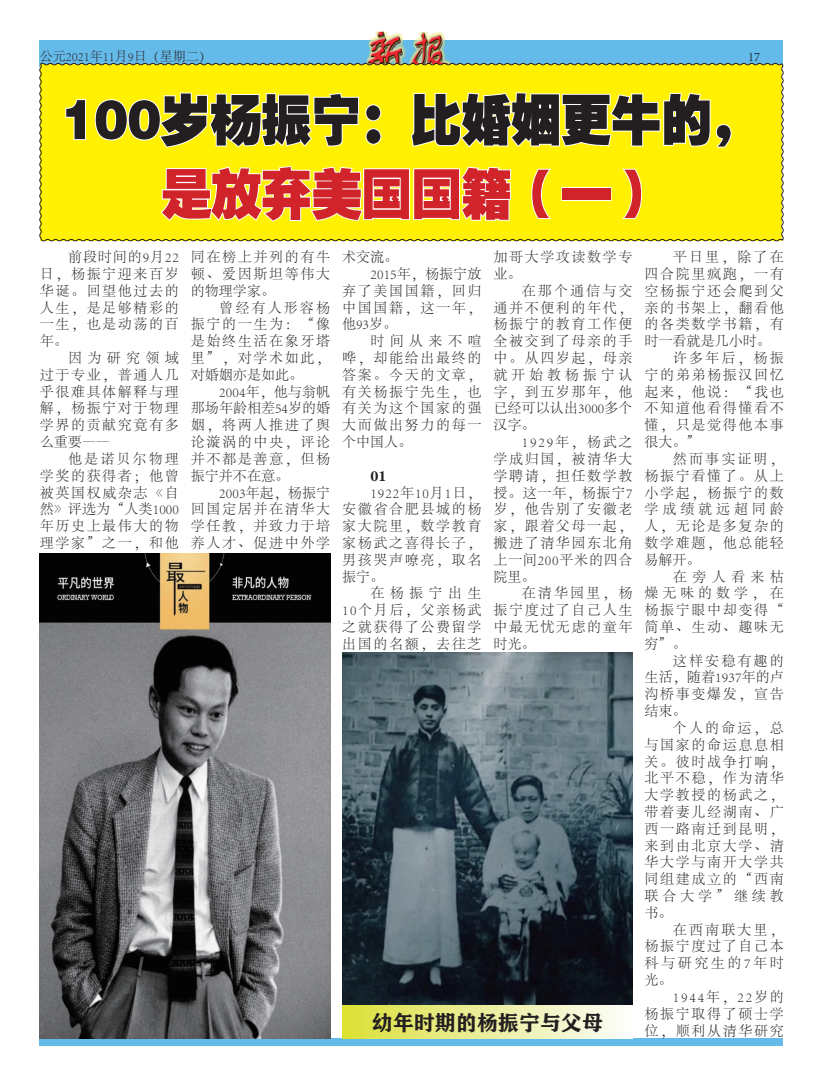
<style>
.page{position:relative;width:823px;height:1078px;background:#fff}
.page>*{position:absolute;margin:0;border:0;box-sizing:border-box;transform-origin:0 0}
.t1{font:54.5px "FZCCHJW GB1 0";letter-spacing:-.01em;color:#231f20;scale:.93 1}
.t2{font:54.5px "FZCCHJW GB1 0";letter-spacing:-.01em;color:#d1232a;scale:.93 1}
.t3{font:21px "FZCHSJW GB1 0";color:#231f20}
.t4{font:300 14px/16.8px "Adobe Song Std";letter-spacing:.115em;color:#231f20;text-align:justify}
.t5{font:300 14px "Adobe Song Std";letter-spacing:.01em;color:#231f20}
.t6{font:300 14px "Adobe Song Std";letter-spacing:.005em;color:#231f20}
.t7{font:300 14px "Adobe Song Std";color:#231f20}
.t8{font:300 14px "Adobe Song Std";letter-spacing:.185em;color:#231f20}
.t9{font:300 14px "Adobe Song Std";letter-spacing:.275em;color:#231f20}
.t10{font:300 14px "Adobe Song Std";letter-spacing:.15em;color:#231f20}
.t11{font:14px "FZCHSJW GB1 0";color:#231f20}
.t12{font:300 13px "Adobe Song Std";color:#2a2228}
.t13{font:300 13px "Adobe Song Std";color:#000}
</style>
<div class="page">
<div style="left:40px;top:1037px;width:742px;height:8px;background:#64bae9"></div>
<div style="left:40px;top:40px;width:742px;height:27px;background:#64bae9"></div>
<img style="left:367px;top:32px;width:84px;height:30px">
<div style="left:342px;top:1003px;width:290px;height:34px;background:linear-gradient(to right,#dce03a,#fcfdfe)"></div>
<svg style="left:39px;top:62px;width:744px;height:180px"></svg>
<img style="left:40px;top:553px;width:290px;height:484px">
<img style="left:342px;top:652px;width:290px;height:351px">
<p class="t12" style="left:40px;top:49px;width:174px">公元2021年11月9日（星期二）</p>
<p class="t13" style="left:747px;top:49px;width:14px">17</p>
<h1 class="t1" style="left:61px;top:87px;width:754px">100岁杨振宁：比婚姻更牛的，</h1>
<h1 class="t2" style="left:161px;top:161px;width:540px">是放弃美国国籍（一）</h1>
<p class="t4" style="left:40px;top:249px;width:141px;text-indent:28px">前段时间的9月22日，杨振宁迎来百岁华诞。回望他过去的人生，是足够精彩的一生，也是动荡的百年。</p>
<p class="t4" style="left:40px;top:350px;width:141px;text-indent:28px">因为研究领域过于专业，普通人几乎很难具体解释与理解，杨振宁对于物理学界的贡献究竟有多么重要——</p>
<p class="t4" style="left:40px;top:451px;width:141px;text-indent:28px">他是诺贝尔物理学奖的获得者；他曾被英国权威杂志《自然》评选为“人类1000年历史上最伟大的物理学家”之一，和他</p>
<p class="t4" style="left:191px;top:249px;width:141px">同在榜上并列的有牛顿、爱因斯坦等伟大的物理学家。</p>
<p class="t4" style="left:191px;top:299px;width:141px;text-indent:28px">曾经有人形容杨振宁的一生为：“像是始终生活在象牙塔里”，对学术如此，对婚姻亦是如此。</p>
<p class="t4" style="left:191px;top:383px;width:141px;text-indent:28px">2004年，他与翁帆那场年龄相差54岁的婚姻，将两人推进了舆论漩涡的中央，评论并不都是善意，但杨振宁并不在意。</p>
<p class="t4" style="left:191px;top:484px;width:141px;text-indent:28px">2003年起，杨振宁回国定居并在清华大学任教，并致力于培养人才、促进中外学</p>
<p class="t4" style="left:342px;top:249px;width:57px">术交流。</p>
<p class="t6" style="left:370px;top:266px;width:112px">2015年，杨振宁放</p>
<p class="t4" style="left:342px;top:283px;width:141px">弃了美国国籍，回归</p>
<p class="t4" style="left:342px;top:299px;width:141px">中国国籍，这一年，</p>
<p class="t4" style="left:342px;top:316px;width:56px">他93岁。</p>
<p class="t4" style="left:370px;top:333px;width:112px">时间从来不喧</p>
<p class="t4" style="left:342px;top:350px;width:141px">哗，却能给出最终的</p>
<p class="t4" style="left:342px;top:367px;width:141px">答案。今天的文章，</p>
<p class="t4" style="left:342px;top:383px;width:141px">有关杨振宁先生，也</p>
<p class="t4" style="left:342px;top:400px;width:141px">有关为这个国家的强</p>
<p class="t4" style="left:342px;top:417px;width:141px">大而做出努力的每一</p>
<p class="t4" style="left:342px;top:434px;width:71px">个中国人。</p>
<p class="t11" style="left:370px;top:467px;width:17px">01</p>
<p class="t4" style="left:342px;top:484px;width:141px;text-indent:28px">1922年10月1日，安徽省合肥县城的杨家大院里，数学教育家杨武之喜得长子，男孩哭声嘹亮，取名振宁。</p>
<p class="t4" style="left:342px;top:585px;width:141px;text-indent:28px">在杨振宁出生10个月后，父亲杨武之就获得了公费留学出国的名额，去往芝</p>
<p class="t4" style="left:672px;top:249px;width:112px">平日里，除了在</p>
<p class="t4" style="left:644px;top:266px;width:141px">四合院里疯跑，一有</p>
<p class="t4" style="left:644px;top:283px;width:141px">空杨振宁还会爬到父</p>
<p class="t4" style="left:644px;top:299px;width:141px">亲的书架上，翻看他</p>
<p class="t4" style="left:644px;top:316px;width:141px">的各类数学书籍，有</p>
<p class="t7" style="left:644px;top:333px;width:127px">时一看就是几小时。</p>
<p class="t4" style="left:672px;top:350px;width:112px">许多年后，杨振</p>
<p class="t4" style="left:644px;top:367px;width:141px">宁的弟弟杨振汉回忆</p>
<p class="t4" style="left:644px;top:383px;width:141px">起来，他说：“我也</p>
<p class="t4" style="left:644px;top:400px;width:141px">不知道他看得懂看不</p>
<p class="t4" style="left:644px;top:417px;width:141px">懂，只是觉得他本事</p>
<p class="t4" style="left:644px;top:434px;width:57px">很大。”</p>
<p class="t4" style="left:672px;top:451px;width:112px">然而事实证明，</p>
<p class="t4" style="left:644px;top:467px;width:141px">杨振宁看懂了。从上</p>
<p class="t4" style="left:644px;top:484px;width:141px">小学起，杨振宁的数</p>
<p class="t9" style="left:644px;top:501px;width:141px">学成绩就远超同龄</p>
<p class="t4" style="left:644px;top:518px;width:141px">人，无论是多复杂的</p>
<p class="t4" style="left:644px;top:535px;width:141px">数学难题，他总能轻</p>
<p class="t4" style="left:644px;top:551px;width:57px">易解开。</p>
<p class="t4" style="left:672px;top:568px;width:112px">在旁人看来枯</p>
<p class="t4" style="left:644px;top:585px;width:141px">燥无味的数学，在</p>
<p class="t4" style="left:644px;top:602px;width:141px">杨振宁眼中却变得“</p>
<p class="t4" style="left:644px;top:619px;width:141px">简单、生动、趣味无</p>
<p class="t4" style="left:644px;top:635px;width:43px">穷”。</p>
<p class="t10" style="left:672px;top:652px;width:112px">这样安稳有趣的</p>
<p class="t5" style="left:644px;top:669px;width:141px">生活，随着1937年的卢</p>
<p class="t4" style="left:644px;top:686px;width:141px">沟桥事变爆发，宣告</p>
<p class="t4" style="left:644px;top:703px;width:43px">结束。</p>
<p class="t4" style="left:672px;top:719px;width:112px">个人的命运，总</p>
<p class="t4" style="left:644px;top:736px;width:141px">与国家的命运息息相</p>
<p class="t4" style="left:644px;top:753px;width:141px">关。彼时战争打响，</p>
<p class="t4" style="left:644px;top:770px;width:141px">北平不稳，作为清华</p>
<p class="t4" style="left:644px;top:787px;width:141px">大学教授的杨武之，</p>
<p class="t4" style="left:644px;top:803px;width:141px">带着妻儿经湖南、广</p>
<p class="t4" style="left:644px;top:820px;width:141px">西一路南迁到昆明，</p>
<p class="t4" style="left:644px;top:837px;width:141px">来到由北京大学、清</p>
<p class="t4" style="left:644px;top:854px;width:141px">华大学与南开大学共</p>
<p class="t4" style="left:644px;top:871px;width:141px">同组建成立的“西南</p>
<p class="t4" style="left:644px;top:887px;width:141px">联合大学”继续教</p>
<p class="t4" style="left:644px;top:904px;width:29px">书。</p>
<p class="t4" style="left:672px;top:921px;width:112px">在西南联大里，</p>
<p class="t4" style="left:644px;top:938px;width:141px">杨振宁度过了自己本</p>
<p class="t8" style="left:644px;top:955px;width:141px">科与研究生的7年时</p>
<p class="t4" style="left:644px;top:971px;width:29px">光。</p>
<p class="t4" style="left:672px;top:988px;width:112px">1944年，22岁的</p>
<p class="t4" style="left:644px;top:1005px;width:141px">杨振宁取得了硕士学</p>
<p class="t4" style="left:493px;top:249px;width:141px">加哥大学攻读数学专业。</p>
<p class="t4" style="left:493px;top:283px;width:141px;text-indent:28px">在那个通信与交通并不便利的年代，杨振宁的教育工作便全被交到了母亲的手中。从四岁起，母亲就开始教杨振宁认字，到五岁那年，他已经可以认出3000多个汉字。</p>
<p class="t4" style="left:493px;top:434px;width:141px;text-indent:28px">1929年，杨武之学成归国，被清华大学聘请，担任数学教授。这一年，杨振宁7岁，他告别了安徽老家，跟着父母一起，搬进了清华园东北角上一间200平米的四合院里。</p>
<p class="t4" style="left:493px;top:585px;width:141px;text-indent:28px">在清华园里，杨振宁度过了自己人生中最无忧无虑的童年时光。</p>
<h2 class="t3" style="left:371px;top:1009px;width:233px">幼年时期的杨振宁与父母</h2>
<p class="t4" style="left:644px;top:1022px;width:141px">位，顺利从清华研究</p>
</div>
